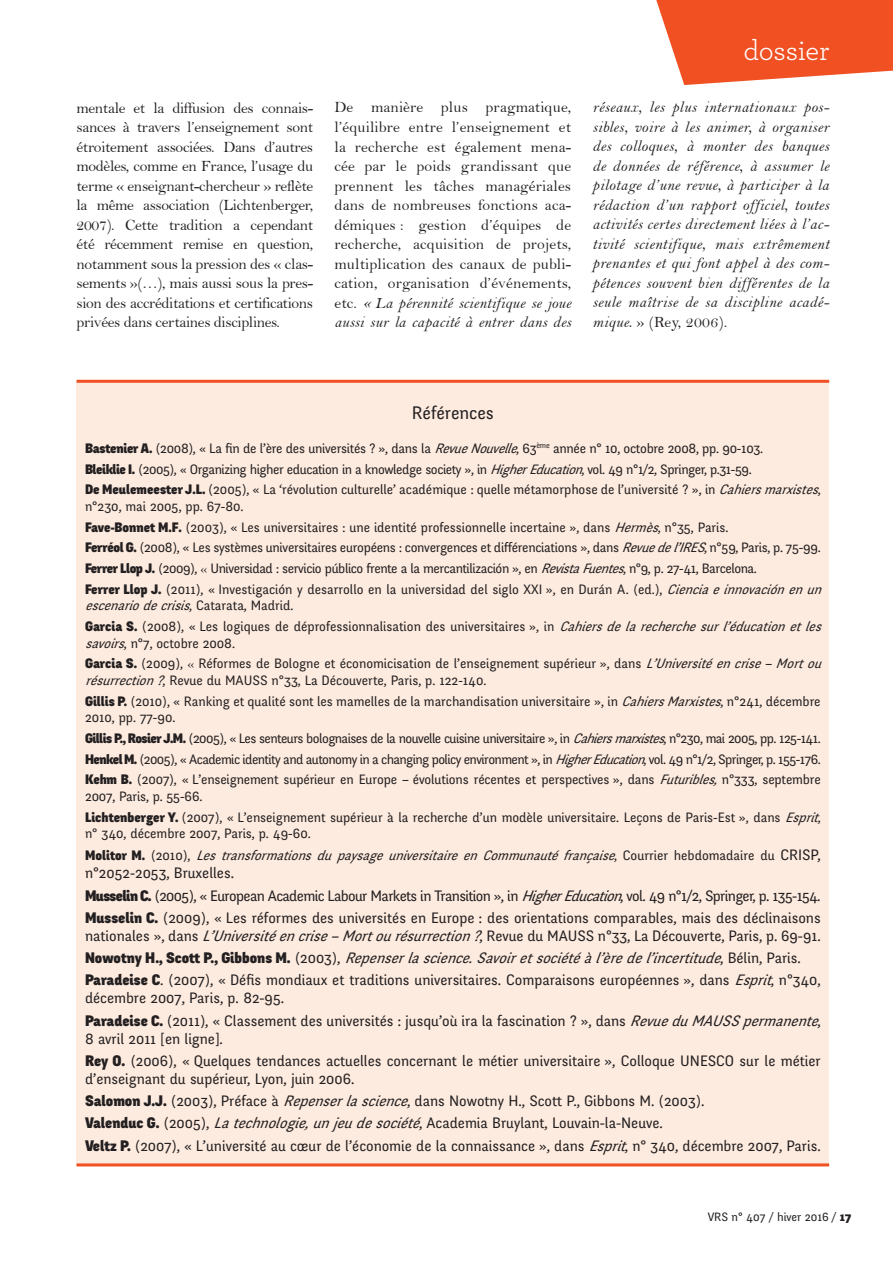
<style>
.page{position:relative;width:893px;height:1263px;background:#fff}
.page>*{position:absolute;margin:0;border:0;box-sizing:border-box;transform-origin:0 0}
.t1{font:28.8px "Archer";letter-spacing:-.01em;color:#fff}
.t2{font:18px "Fengardo Neue";color:#231f20}
.t3{font:15.75px/19.5px "Bell";letter-spacing:-.005em;color:#231f20;text-align:justify}
.t4{font:15.75px/19.5px "Bell MT Italic";letter-spacing:.01em;color:#231f20}
.t5{font:15px/22.2px "Fengardo Neue";color:#231f20}
.t6{font:13.5px/20.7px "Fengardo Neue";letter-spacing:-.02em;color:#231f20}
.t7{font:13.5px/20.7px "Fengardo Neue";color:#231f20}
.t8{font:13.5px/20.7px "Fengardo Neue";letter-spacing:-.04em;color:#231f20}
.t9{font:12px "Fengardo Neue";color:#231f20}
.s1{font-family:"Bell"}
.s2{font-family:"Bell MT Italic"}
.s3{font-weight:900}
.s4{font-style:italic}
.s5{font-size:15px}
</style>
<div class="page">
<svg style="left:656px;top:0;width:237px;height:85px"></svg>
<div style="left:77px;top:382px;width:752px;height:784px;background:#fdebdf"></div>
<hr style="left:77px;top:380px;width:752px;height:3px;background:#f05022">
<hr style="left:77px;top:1163px;width:752px;height:3px;background:#f05022">
<p class="t3" style="left:77px;top:98px;width:238px">mentale et la diffusion des connais&shy;sances à travers l’enseignement sont étroitement associées. Dans d’autres modèles, comme en France, l’usage du terme « enseignant-chercheur » reflète la même association (Lichtenberger, 2007). Cette tradition a cependant été récemment remise en question, notamment sous la pression des « clas&shy;sements »(…), mais aussi sous la pres&shy;sion des accréditations et certifications privées dans certaines disciplines.</p>
<p class="t3" style="left:334px;top:98px;width:238px">De manière plus pragmatique, l’équilibre entre l’enseignement et la recherche est également mena&shy;cée par le poids grandissant que prennent les tâches managériales dans de nombreuses fonctions aca&shy;démiques : gestion d’équipes de recherche, acquisition de projets, multiplication des canaux de publi&shy;cation, organisation d’événements,</p>
<p class="t4" style="left:334px;top:293px;width:238px"><span class="s1">etc.</span> « La pérennité scientifique se joue aussi sur la capacité à entrer dans des</p>
<h1 class="t1" style="left:743px;top:31px;width:87px">dossier</h1>
<p class="t4" style="left:592px;top:98px;width:238px;text-align:justify">réseaux, les plus internationaux pos&shy;sibles, voire à les animer, à organiser des colloques, à monter des banques de données de référence, à assumer le pilotage d’une revue, à participer à la rédaction d’un rapport officiel, toutes activités certes directement liées à l’ac&shy;tivité scientifique, mais extrêmement prenantes et qui font appel à des com&shy;pétences souvent bien différentes de la seule maîtrise de sa discipline acadé-</p>
<p class="t3" style="left:592px;top:312px;width:136px"><span class="s2">mique.</span> » (Rey, 2006).</p>
<p class="t2" style="left:412px;top:403px;width:83px">Références</p>
<p class="t6" style="left:85px;top:438px;width:740px"><span class="s3">Bastenier A.</span> (2008), « La fin de l’ère des universités ? », dans la <span class="s4">RevueNouvelle</span>, 63<sup>ème</sup> année n° 10, octobre 2008, pp. 90-103.<br><span class="s3">Bleiklie I.</span> (2005), « Organizing higher education in a knowledge society », in <span class="s4">HigherEducation</span>, vol. 49 n°1/2, Springer, p.31-59.<br><span class="s3">De Meulemeester J.L.</span> (2005), « La ‘révolution culturelle’ académique : quelle métamorphose de l’université ? », in <span class="s4">Cahiersmarxistes</span>,</p>
<p class="t6" style="left:85px;top:496px;width:743px">n°230, mai 2005, pp. 67-80.<br><span class="s3">Fave-Bonnet M.F.</span> (2003), « Les universitaires : une identité professionnelle incertaine », dans <span class="s4">Hermès</span>, n°35, Paris.<br><span class="s3">Ferréol G.</span> (2008), « Les systèmes universitaires européens : convergences et différenciations », dans <span class="s4">Revuedel’IRES</span>, n°59, Paris, p. 75-99.<br><span class="s3">Ferrer Llop J.</span> (2009), <span class="s1">«</span> Universidad : servicio público frente a la mercantilización », en <span class="s4">RevistaFuentes</span>, n°9, p. 27-41, Barcelona.<br><span class="s3">Ferrer Llop J.</span> (2011), « Investigación y desarrollo en la universidad del siglo XXI », en Durán A. (ed.), <span class="s4">Cienciaeinnovaciónenun</span></p>
<p class="t7" style="left:85px;top:596px;width:743px"><span class="s4">escenariodecrisis</span>, C a t a r a t a , M a d r i d .<br><span class="s3">Garcia S.</span> (2008), « Les logiques de déprofessionnalisation des universitaires », in <span class="s4">Cahiersdelarecherchesurl’éducationetles</span></p>
<p class="t7" style="left:85px;top:633px;width:743px"><span class="s4">savoirs</span>, n°7, octobre 2008.<br><span class="s3">Garcia S.</span> (2009), <span class="s1">«</span> Réformes de Bologne et économicisation de l’enseignement supérieur », dans <span class="s4">L’Universitéencrise–Mortou</span></p>
<p class="t7" style="left:85px;top:670px;width:737px"><span class="s4">résurrection?</span>, Revue du MAUSS n°33, La Découverte, Paris, p. 122-140.<br><span class="s3">Gillis P.</span> (2010), « Ranking et qualité sont les mamelles de la marchandisation universitaire », in <span class="s4">CahiersMarxistes</span>, n°241, décembre</p>
<p class="t8" style="left:85px;top:707px;width:737px">2010, pp. 77-90.<br><span class="s3">Gillis P., Rosier J.M.</span> (2005), « Les senteurs bolognaises de la nouvelle cuisine universitaire », in <span class="s4">Cahiersmarxistes</span>, n°230, mai 2005, pp. 125-141.<br><span class="s3">Henkel M.</span> (2005), « Academic identity and autonomy in a changing policy environment », in <span class="s4">HigherEducation</span>, vol. 49 n°1/2, Springer, p. 155-176.<br><span class="s3">Kehm B.</span> (2007), « L’enseignement supérieur en Europe – évolutions récentes et perspectives », dans <span class="s4">Futuribles,</span>n°333, septembre</p>
<p class="t7" style="left:85px;top:786px;width:740px">2007, Paris, p. 55-66.<br><span class="s3">Lichtenberger Y.</span> (2007), « L’enseignement supérieur à la recherche d’un modèle universitaire. Leçons de Paris-Est », dans <span class="s4">Esprit</span>,</p>
<p class="t7" style="left:85px;top:823px;width:737px;line-height:22.2px">n° 340, décembre 2007, Paris, p. 49-60.<br><span class="s3">M o l i t o r M .</span> ( 2 0 1 0 ) , <span class="s4">LestransformationsdupaysageuniversitaireenCommunautéfrançaise</span>, C o u r r i e r h e b d o m a d a i r e d u <span class="s5">C R I S P,</span></p>
<p class="t5" style="left:85px;top:862px;width:737px">n°2052-2053, Bruxelles.<br><span class="s3">Musselin C.</span> (2005), « European Academic Labour Markets in Transition », in <span class="s4">HigherEducation</span>, vol. 49 n°1/2, Springer, p. 135-154.<br><span class="s3">Musselin C.</span> (2009), « Les réformes des universités en Europe : des orientations comparables, mais des déclinaisons</p>
<p class="t5" style="left:85px;top:925px;width:737px">nationales », dans <span class="s4">L’Universitéencrise–Mortourésurrection?</span>, Revue du MAUSS n°33, La Découverte, Paris, p. 69-91.<br><span class="s3">N o w o t n y H . , S c o tt P. , G i b b o n s M .</span> ( 2 0 0 3 ) , <span class="s4">Repenserlascience.Savoiretsociétéàl’èredel’incertitude</span>, B é l i n , P a r i s .<br><span class="s3">Paradeise C</span>. (2007), « Défis mondiaux et traditions universitaires. Comparaisons européennes », dans <span class="s4">Esprit</span>, n°340,</p>
<p class="t5" style="left:85px;top:987px;width:740px">décembre 2007, Paris, p. 82-95.<br><span class="s3">Paradeise C.</span> (2011), « Classement des universités : jusqu’où ira la fascination ? », dans <span class="s4">RevueduMAUSSpermanente</span>,</p>
<p class="t5" style="left:85px;top:1028px;width:737px">8 avril 2011 [en ligne].<br><span class="s3">Rey O.</span> (2006), « Quelques tendances actuelles concernant le métier universitaire », Colloque UNESCO sur le métier</p>
<p class="t5" style="left:85px;top:1068px;width:737px">d’enseignant du supérieur, Lyon, juin 2006.<br><span class="s3">Salomon J.J.</span> (2003), Préface à <span class="s4">Repenserlascience</span>, dans Nowotny H., Scott P., Gibbons M. (2003).<br><span class="s3">Valenduc G.</span> (2005), <span class="s4">Latechnologie,unjeudesociété</span>, Academia Bruylant, Louvain-la-Neuve.<br><span class="s3">Veltz P.</span> (2007), « L’université au cœur de l’économie de la connaissance », dans <span class="s4">Esprit</span>, n° 340, décembre 2007, Paris.</p>
<p class="t9" style="left:708px;top:1209px;width:145px">VRS n° 407 / hiver 2016 / <span class="s3">17</span></p>
</div>
